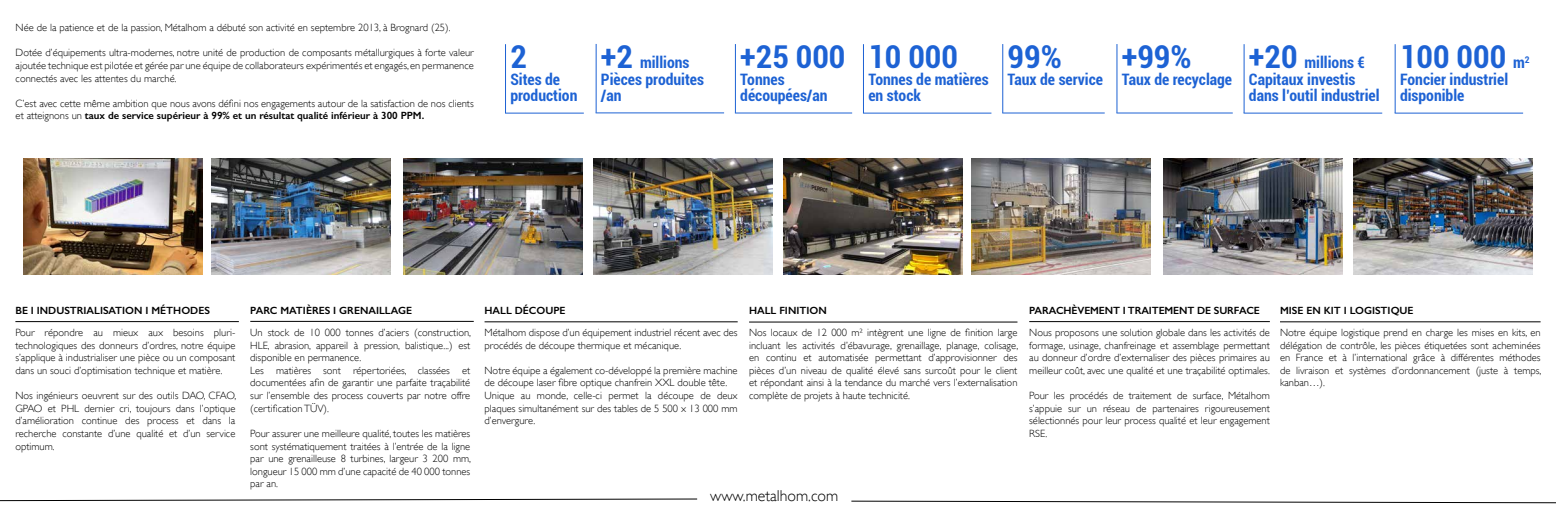
<style>
.page{position:relative;width:1556px;height:521px;background:#fff}
.page>*{position:absolute;margin:0;border:0;box-sizing:border-box;transform-origin:0 0}
.t1{font:700 condensed 31.5px "Roboto";color:#1d62d4}
.t2{font:700 condensed 15.75px/15.8px "Roboto";color:#1d62d4}
.t3{font:300 15.75px "Gill Sans";color:#000}
.t4{font:300 10.5px/12.6px "Gill Sans";color:#000;text-align:justify}
.t5{font:600 10.5px "Gill Sans";color:#000}
.s1{font-weight:600}
.s2{font-size:31.5px}
.s3{font-size:15.75px}
</style>
<div class="page">
<svg style="left:851px;top:501px;width:704px;height:2px"></svg>
<svg style="left:0;top:498px;width:697px;height:3px"></svg>
<img style="left:24px;top:158px;width:179px;height:116px">
<hr style="left:15px;top:321px;width:224px;height:1px;background:#000">
<hr style="left:250px;top:321px;width:224px;height:1px;background:#000">
<hr style="left:484px;top:322px;width:253px;height:1px;background:#000">
<hr style="left:749px;top:322px;width:268px;height:1px;background:#000">
<hr style="left:1029px;top:321px;width:240px;height:1px;background:#000">
<hr style="left:1279px;top:322px;width:261px;height:1px;background:#000">
<hr style="left:863px;top:44px;width:1px;height:69px;background:#1d62d4">
<hr style="left:862px;top:113px;width:129px;height:1px;background:#1d62d4">
<hr style="left:735px;top:44px;width:1px;height:69px;background:#1d62d4">
<hr style="left:735px;top:113px;width:117px;height:1px;background:#1d62d4">
<hr style="left:1002px;top:44px;width:1px;height:69px;background:#1d62d4">
<hr style="left:1002px;top:113px;width:102px;height:1px;background:#1d62d4">
<hr style="left:1116px;top:44px;width:1px;height:69px;background:#1d62d4">
<hr style="left:1116px;top:113px;width:116px;height:1px;background:#1d62d4">
<hr style="left:1243px;top:44px;width:1px;height:69px;background:#1d62d4">
<hr style="left:1243px;top:113px;width:138px;height:1px;background:#1d62d4">
<hr style="left:1394px;top:44px;width:1px;height:69px;background:#1d62d4">
<hr style="left:1394px;top:113px;width:128px;height:1px;background:#1d62d4">
<hr style="left:505px;top:44px;width:1px;height:69px;background:#1d62d4">
<hr style="left:505px;top:113px;width:79px;height:1px;background:#1d62d4">
<hr style="left:596px;top:44px;width:1px;height:69px;background:#1d62d4">
<hr style="left:595px;top:113px;width:129px;height:1px;background:#1d62d4">
<img style="left:212px;top:158px;width:178px;height:116px">
<img style="left:403px;top:158px;width:179px;height:116px">
<img style="left:593px;top:158px;width:179px;height:116px">
<img style="left:784px;top:158px;width:178px;height:116px">
<img style="left:971px;top:158px;width:179px;height:116px">
<img style="left:1163px;top:158px;width:179px;height:116px">
<img style="left:1353px;top:158px;width:178px;height:116px">
<p class="t4" style="left:16px;top:21px;width:436px">Née de la patience et de la passion, Métalhom a débuté son activité en septembre 2013, à Brognard (25).</p>
<p class="t4" style="left:16px;top:46px;width:459px">Dotée d’équipements ultra-modernes, notre unité de production de composants métallurgiques à forte valeur ajoutée technique est pilotée et gérée par une équipe de collaborateurs expérimentés et engagés, en permanence connectés avec les attentes du marché.</p>
<p class="t4" style="left:16px;top:97px;width:459px">C’est avec cette même ambition que nous avons défini nos engagements autour de la satisfaction de nos clients et atteignons un <span class="s1">taux de service supérieur à 99% et un résultat qualité inférieur à 300 PPM.</span></p>
<h1 class="t1" style="left:510px;top:34px;width:18px">2</h1>
<h2 class="t2" style="left:510px;top:71px;width:69px">Sites de production</h2>
<h2 class="t2" style="left:601px;top:53px;width:105px;line-height:17.3px"><span class="s2">+2</span> millions<br>Pièces produites</h2>
<h2 class="t2" style="left:601px;top:87px;width:22px">/an</h2>
<h1 class="t1" style="left:740px;top:34px;width:107px">+25 000</h1>
<h2 class="t2" style="left:740px;top:71px;width:89px">Tonnes découpées/an</h2>
<h1 class="t1" style="left:868px;top:34px;width:91px">10 000</h1>
<h2 class="t2" style="left:868px;top:71px;width:122px">Tonnes de matières en stock</h2>
<h1 class="t1" style="left:1007px;top:34px;width:56px">99%</h1>
<h2 class="t2" style="left:1007px;top:71px;width:97px">Taux de service</h2>
<h1 class="t1" style="left:1121px;top:34px;width:71px">+99%</h1>
<h2 class="t2" style="left:1121px;top:71px;width:112px">Taux de recyclage</h2>
<h2 class="t2" style="left:1248px;top:53px;width:118px;line-height:17.3px"><span class="s2">+20</span> millions €<br>Capitaux investis</h2>
<h2 class="t2" style="left:1248px;top:87px;width:132px">dans l’outil industriel</h2>
<h1 class="t1" style="left:1399px;top:34px;width:131px">100 000 <span class="s3">m</span><sup>2</sup></h1>
<h2 class="t2" style="left:1399px;top:71px;width:110px">Foncier industriel disponible</h2>
<p class="t5" style="left:15px;top:304px;width:196px">BE I INDUSTRIALISATION I MÉTHODES</p>
<p class="t4" style="left:15px;top:326px;width:221px">Pour répondre au mieux aux besoins pluri&shy;technologiques des donneurs d’ordres, notre équipe s’applique à industrialiser une pièce ou un composant dans un souci d’optimisation technique et matière.</p>
<p class="t4" style="left:15px;top:389px;width:222px">Nos ingénieurs oeuvrent sur des outils DAO, CFAO, GPAO et PHL dernier cri, toujours dans l’optique d’amélioration continue des process et dans la recherche constante d’une qualité et d’un service optimum.</p>
<p class="t5" style="left:250px;top:304px;width:163px">PARC MATIÈRES I GRENAILLAGE</p>
<p class="t4" style="left:250px;top:326px;width:222px;text-align:left">Un stock de 10 000 tonnes d’aciers (construction, HLE, abrasion, appareil à pression, balistique...) est disponible en permanence.<br>Les matières sont répertoriées, classées et documentées afin de garantir une parfaite traçabilité sur l’ensemble des process couverts par notre offre (certification TÜV).</p>
<p class="t4" style="left:250px;top:427px;width:222px">Pour assurer une meilleure qualité, toutes les matières sont systématiquement traitées à l’entrée de la ligne par une grenailleuse 8 turbines, largeur 3 200 mm, longueur 15 000 mm d’une capacité de 40 000 tonnes par an.</p>
<p class="t5" style="left:484px;top:304px;width:82px">HALL DÉCOUPE</p>
<p class="t4" style="left:484px;top:326px;width:254px">Métalhom dispose d’un équipement industriel récent avec des procédés de découpe thermique et mécanique.</p>
<p class="t4" style="left:484px;top:364px;width:254px;text-align:left">Notre équipe a également co-développé la première machine de découpe laser fibre optique chanfrein XXL double tête.<br>Unique au monde, celle-ci permet la découpe de deux plaques simultanément sur des tables de 5 500 x 13 000 mm d’envergure.</p>
<p class="t5" style="left:749px;top:304px;width:79px">HALL FINITION</p>
<p class="t4" style="left:749px;top:326px;width:271px">Nos locaux de 12 000 m² intègrent une ligne de finition large incluant les activités d’ébavurage, grenaillage, planage, colisage, en continu et automatisée permettant d’approvisionner des pièces d’un niveau de qualité élevé sans surcoût pour le client et répondant ainsi à la tendance du marché vers l’externalisation complète de projets à haute technicité.</p>
<p class="t5" style="left:1029px;top:304px;width:232px">PARACHÈVEMENT I TRAITEMENT DE SURFACE</p>
<p class="t4" style="left:1029px;top:326px;width:242px">Nous proposons une solution globale dans les activités de formage, usinage, chanfreinage et assemblage permettant au donneur d’ordre d’externaliser des pièces primaires au meilleur coût, avec une qualité et une traçabilité optimales.</p>
<p class="t4" style="left:1029px;top:389px;width:242px">Pour les procédés de traitement de surface, Métalhom s’appuie sur un réseau de partenaires rigoureusement sélectionnés pour leur process qualité et leur engagement RSE.</p>
<p class="t5" style="left:1279px;top:304px;width:135px">MISE EN KIT I LOGISTIQUE</p>
<p class="t4" style="left:1279px;top:326px;width:263px">Notre équipe logistique prend en charge les mises en kits, en délégation de contrôle, les pièces étiquetées sont acheminées en France et à l’international grâce à différentes méthodes de livraison et systèmes d’ordonnancement (juste à temps, kanban…).</p>
<h2 class="t3" style="left:710px;top:486px;width:129px">www.metalhom.com</h2>
</div>
